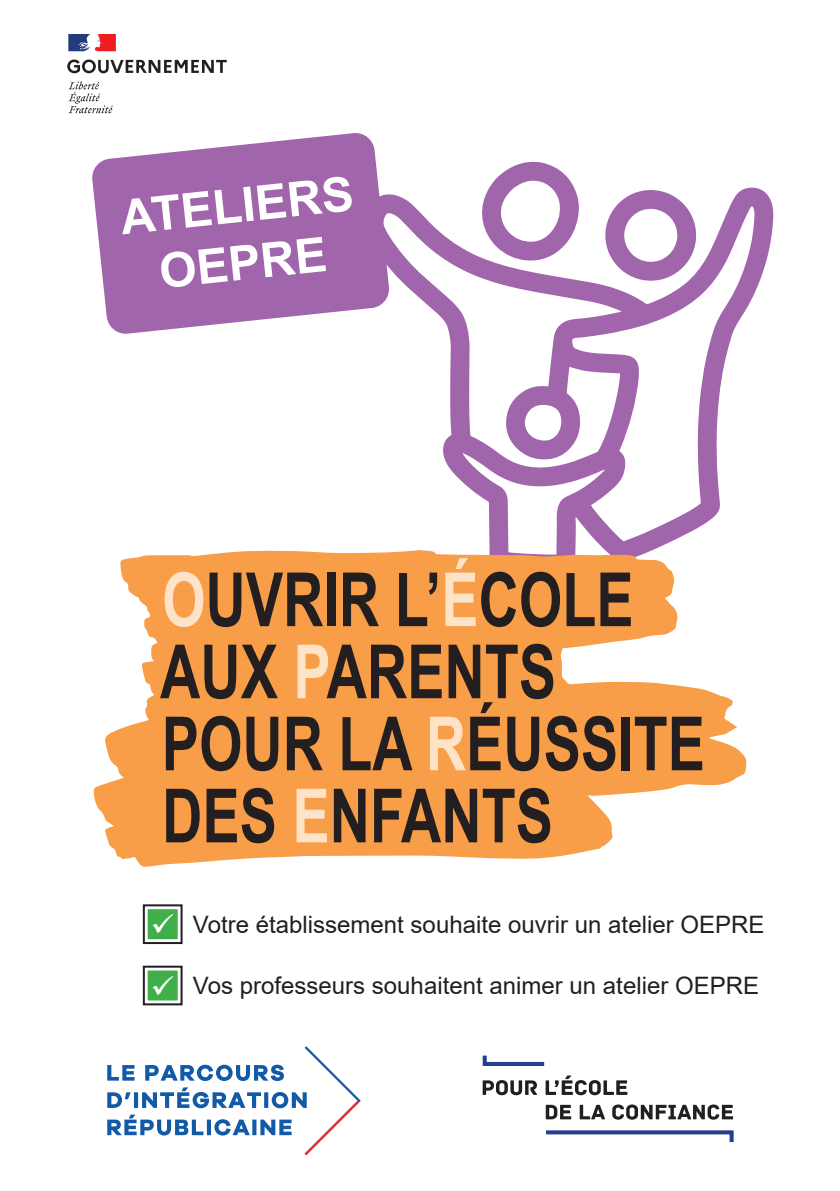
<style>
.page{position:relative;width:840px;height:1191px;background:#fff}
.page>*{position:absolute;margin:0;border:0;box-sizing:border-box;transform-origin:0 0}
.t1{font:700 74.8px/72px "Arial Narrow";color:#231f20;scale:.91 1}
.t2{font:700 48px/57.6px "Arial";color:#fff;text-align:center}
.t3{font:24px "Arial";color:#231f20}
.s1{color:#fee3c9}
.s2{color:#fff}
</style>
<div class="page">
<svg style="left:390px;top:187px;width:383px;height:363px"></svg>
<svg style="left:478px;top:162px;width:101px;height:100px"></svg>
<svg style="left:605px;top:190px;width:91px;height:91px"></svg>
<svg style="left:92px;top:133px;width:298px;height:201px;fill:#a065aa"></svg>
<div style="left:143px;top:904px;width:39px;height:40px;border:2px solid #231f20"></div>
<div style="left:147px;top:908px;width:32px;height:32px;background:#40ae49"></div>
<div style="left:146px;top:907px;width:34px;height:34px;border:2px solid #fff"></div>
<div style="left:143px;top:965px;width:39px;height:40px;border:2px solid #231f20"></div>
<div style="left:147px;top:969px;width:32px;height:32px;background:#40ae49"></div>
<div style="left:146px;top:968px;width:34px;height:34px;border:2px solid #fff"></div>
<svg style="left:93px;top:550px;width:653px;height:317px;fill:#f89d48"></svg>
<svg style="left:67px;top:60px;width:160px;height:13px"></svg>
<svg style="left:68px;top:82px;width:45px;height:31px"></svg>
<svg style="left:68px;top:34px;width:48px;height:17px"></svg>
<svg style="left:107px;top:1046px;width:253px;height:109px"></svg>
<svg style="left:545px;top:1104px;width:187px;height:15px"></svg>
<svg style="left:482px;top:1075px;width:145px;height:20px"></svg>
<svg style="left:546px;top:1130px;width:188px;height:13px"></svg>
<svg style="left:482px;top:1055px;width:63px;height:11px"></svg>
<h2 class="t2" style="left:117px;top:189px;width:235px;rotate:-6deg">ATELIERS<br>OEPRE</h2>
<h1 class="t1" style="left:160px;top:560px;width:600px"><span class="s1">O</span>UVRIR L’<span class="s1">É</span>COLE<br>AUX <span class="s1">P</span>ARENTS<br>POUR LA <span class="s1">R</span>ÉUSSITE<br>DES <span class="s1">E</span>NFANTS</h1>
<p class="t3" style="left:151px;top:908px;width:614px"><span class="s2">✓</span> Votre établissement souhaite ouvrir un atelier OEPRE</p>
<p class="t3" style="left:151px;top:969px;width:609px"><span class="s2">✓</span> Vos professeurs souhaitent animer un atelier OEPRE</p>
</div>
